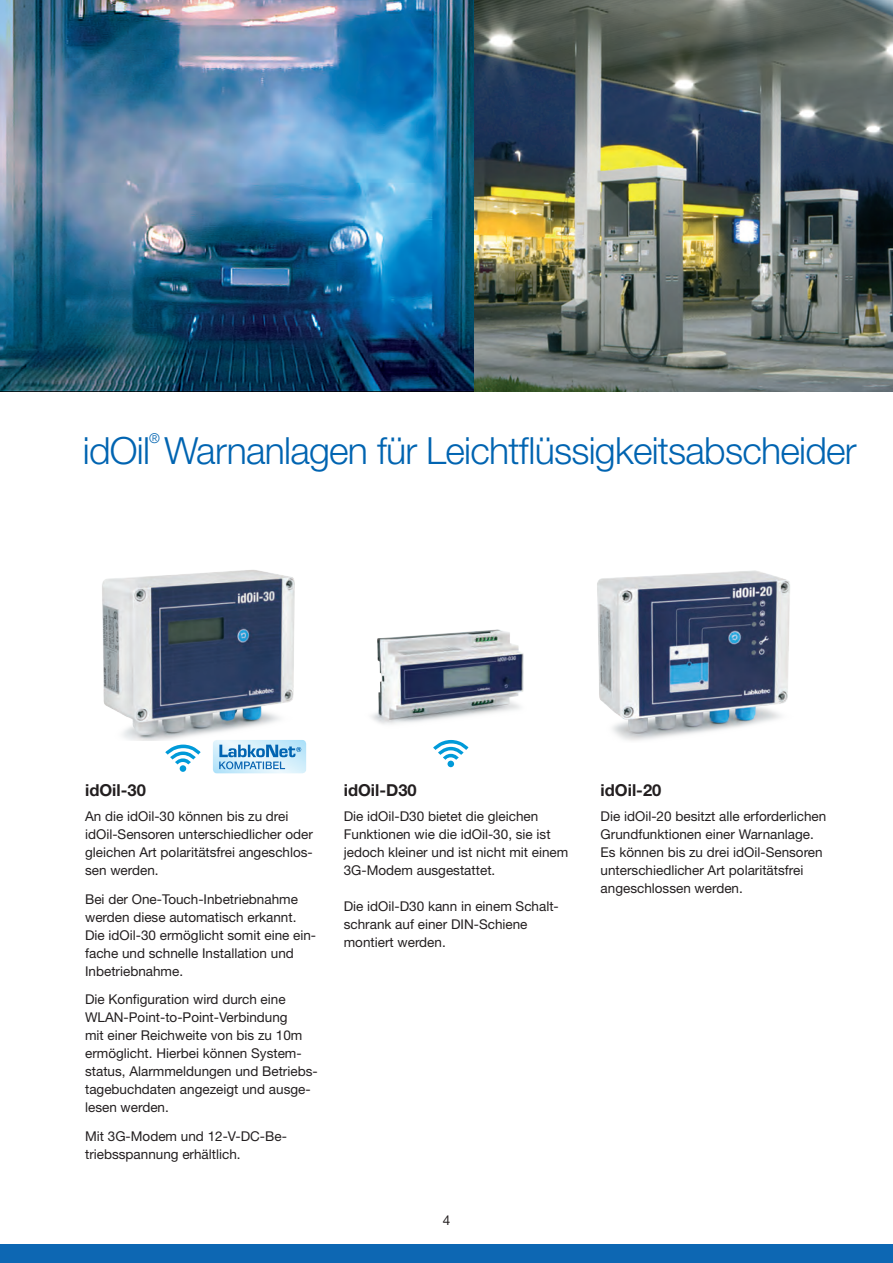
<style>
.page{position:relative;width:893px;height:1263px;background:#fff}
.page>*{position:absolute;margin:0;border:0;box-sizing:border-box;transform-origin:0 0}
.t1{font:300 37.5px "Helvetica Neue";letter-spacing:-.02em;color:#0164b1}
.t2{font:700 16.5px "Helvetica Neue";color:#231f20}
.t3{font:13.5px/18px "Helvetica Neue";color:#231f20}
.t4{font:300 13.5px "Helvetica Neue";color:#0164b1}
</style>
<div class="page">
<img style="left:597px;top:570px;width:193px;height:171px">
<img style="left:371px;top:629px;width:153px;height:95px">
<div style="left:447px;top:761px;width:7px;height:6px;background:#009ad9;border-radius:50%"></div>
<svg style="left:433px;top:740px;width:35px;height:20px"></svg>
<img style="left:102px;top:570px;width:193px;height:170px">
<div style="left:180px;top:765px;width:6px;height:7px;background:#009ad9;border-radius:50%"></div>
<svg style="left:165px;top:744px;width:36px;height:20px"></svg>
<div style="left:0;top:1244px;width:893px;height:19px;background:#0d67b3"></div>
<img style="left:0;top:0;width:475px;height:391px">
<svg style="left:213px;top:740px;width:93px;height:33px;background:#a4ceea"></svg>
<img style="left:475px;top:0;width:418px;height:391px">
<p class="t4" style="left:149px;top:430px;width:12px">®</p>
<h1 class="t1" style="left:83px;top:428px;width:775px">idOil Warnanlagen für Leichtflüssigkeitsabscheider</h1>
<p class="t2" style="left:85px;top:780px;width:62px">idOil-30</p>
<p class="t3" style="left:85px;top:807px;width:229px">An die idOil-30 können bis zu drei idOil-Sensoren unterschiedlicher oder gleichen Art polaritätsfrei angeschlos&shy;sen werden.</p>
<p class="t3" style="left:85px;top:890px;width:233px">Bei der One-Touch-Inbetriebnahme werden diese automatisch erkannt.<br>Die idOil-30 ermöglicht somit eine ein&shy;fache und schnelle Installation und Inbetriebnahme.</p>
<p class="t3" style="left:85px;top:990px;width:234px">Die Konfiguration wird durch eine<br>WLAN-Point-to-Point-Verbindung<br>mit einer Reichweite von bis zu 10m ermöglicht. Hierbei können System&shy;status, Alarmmeldungen und Betriebs&shy;tagebuchdaten angezeigt und ausge&shy;lesen werden.</p>
<p class="t3" style="left:85px;top:1127px;width:203px">Mit 3G-Modem und 12-V-DC-Be&shy;triebsspannung erhältlich.</p>
<p class="t2" style="left:344px;top:780px;width:74px">idOil-D30</p>
<p class="t3" style="left:344px;top:807px;width:226px">Die idOil-D30 bietet die gleichen Funktionen wie die idOil-30, sie ist jedoch kleiner und ist nicht mit einem 3G-Modem ausgestattet.</p>
<p class="t3" style="left:344px;top:897px;width:217px">Die idOil-D30 kann in einem Schalt&shy;schrank auf einer DIN-Schiene montiert werden.</p>
<p class="t3" style="left:443px;top:1211px;width:9px">4</p>
<p class="t2" style="left:601px;top:780px;width:62px">idOil-20</p>
<p class="t3" style="left:601px;top:807px;width:227px">Die idOil-20 besitzt alle erforderlichen Grundfunktionen einer Warnanlage.<br>Es können bis zu drei idOil-Sensoren unterschiedlicher Art polaritätsfrei angeschlossen werden.</p>
</div>
